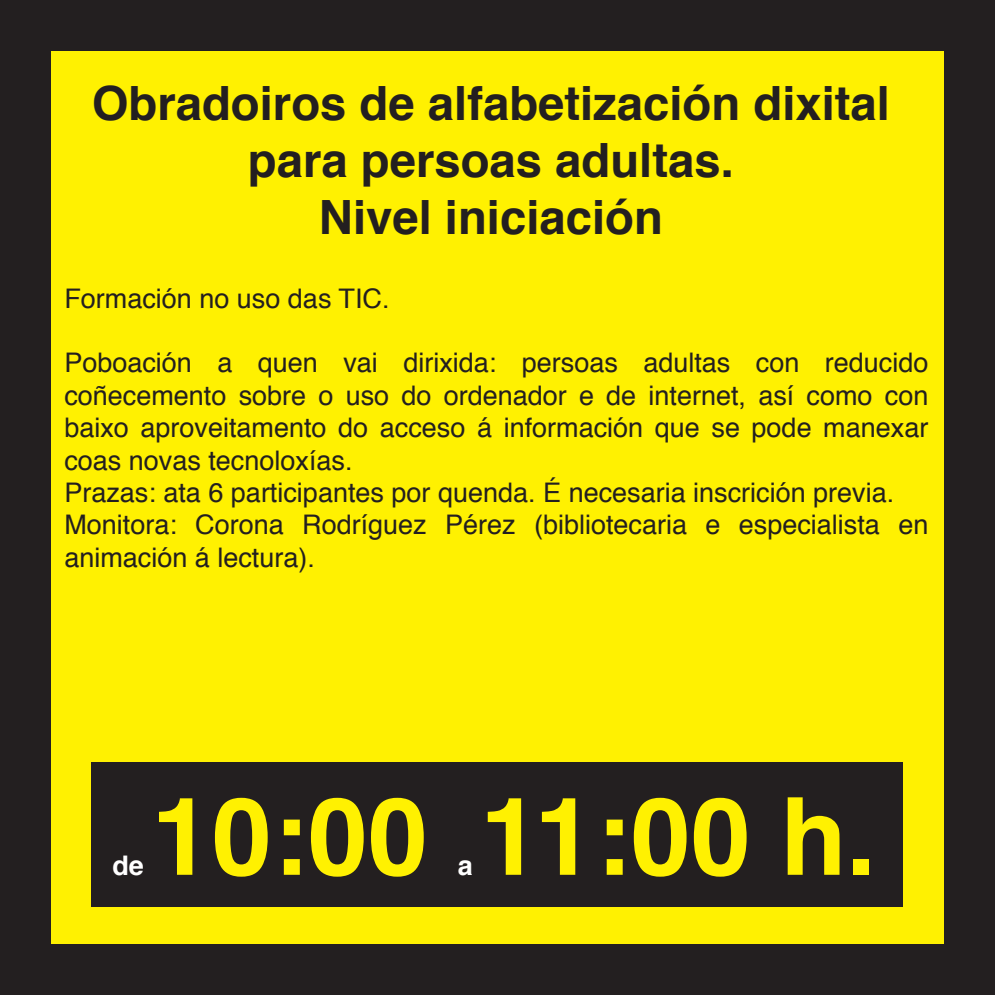
<style>
.page{position:relative;width:995px;height:995px;background:#231f20}
.page>*{position:absolute;margin:0;border:0;box-sizing:border-box;transform-origin:0 0}
.t1{font:700 108px "Helvetica";color:#fff101}
.t2{font:700 47.25px/56.7px "Helvetica";color:#231f20;text-align:center}
.t3{font:27px/32.4px "Helvetica";color:#231f20}
.t4{font:700 27px "Helvetica";color:#fff}
</style>
<div class="page">
<div style="left:51px;top:51px;width:893px;height:893px;background:#fff101"></div>
<div style="left:92px;top:763px;width:811px;height:144px;background:#231f20"></div>
<h2 class="t2" style="left:92px;top:76px;width:800px">Obradoiros de alfabetización dixital para persoas adultas.<br>Nivel iniciación</h2>
<p class="t3" style="left:64px;top:283px;width:327px">Formación no uso das TIC.</p>
<p class="t3" style="left:64px;top:348px;width:865px">Poboación a quen vai dirixida: persoas adultas con reducido coñecemento sobre o uso do ordenador e de internet, así como con baixo aproveitamento do acceso á información que se pode manexar coas novas tecnoloxías.<br>Prazas: ata 6 participantes por quenda. É necesaria inscrición previa.<br>Monitora: Corona Rodríguez Pérez (bibliotecaria e especialista en animación á lectura).</p>
<p class="t4" style="left:112px;top:843px;width:33px">de</p>
<h1 class="t1" style="left:152px;top:750px;width:278px">10:00</h1>
<p class="t4" style="left:458px;top:843px;width:17px">a</p>
<h1 class="t1" style="left:480px;top:750px;width:398px">11:00 h.</h1>
</div>
